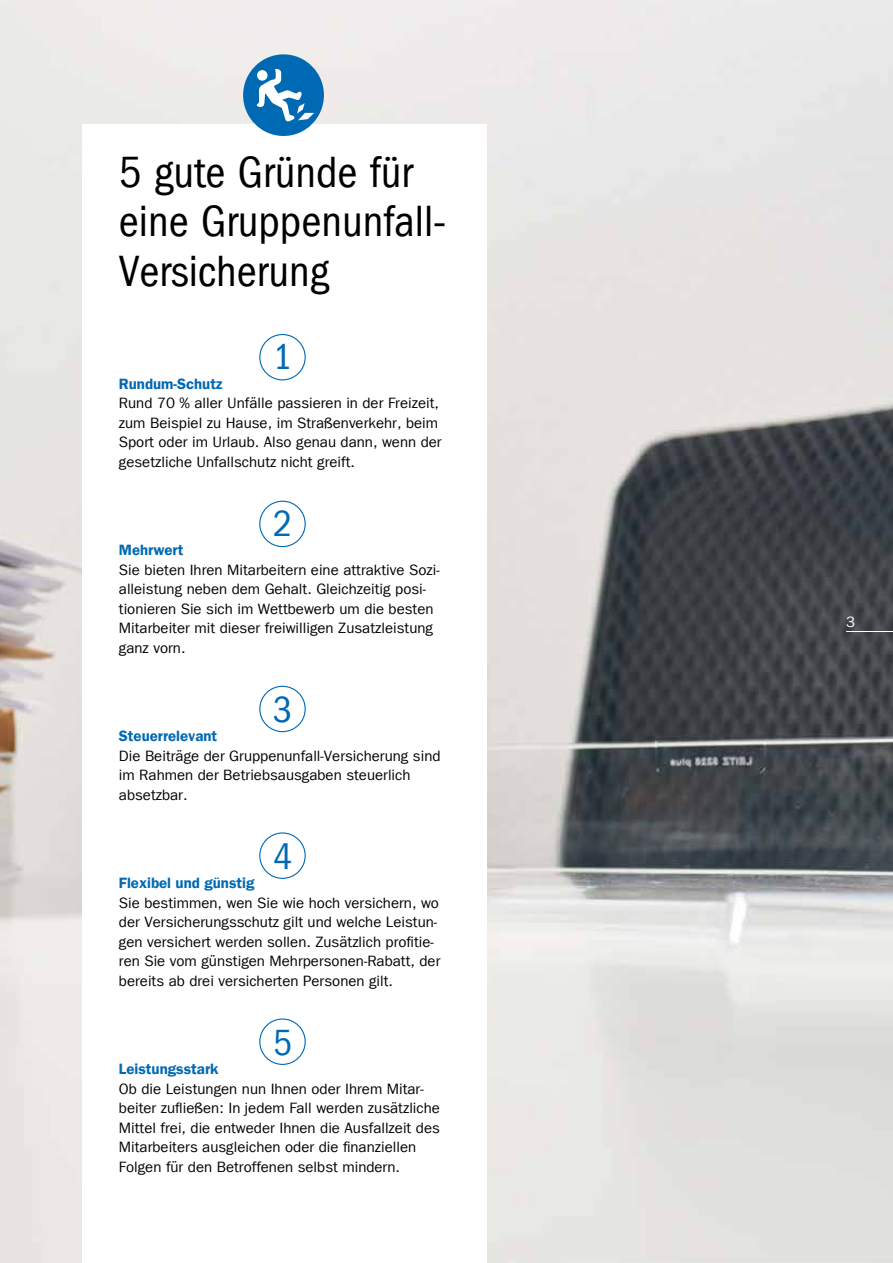
<style>
.page{position:relative;width:893px;height:1263px;background:#fff}
.page>*{position:absolute;margin:0;border:0;box-sizing:border-box;transform-origin:0 0}
.t1{font:condensed 45px/49.5px "Franklin Gothic LT Com";color:#000}
.t2{font:condensed 37.5px "Franklin Gothic LT Com";color:#0069b4}
.t3{font:15px/19.5px "Franklin Gothic LT Com";color:#000}
.t4{font:15px "Franklin Gothic LT Com Dm";color:#0069b4}
.t5{font:15px "Franklin Gothic LT Com";color:#fff}
</style>
<div class="page">
<img style="left:0;top:0;width:893px;height:1263px">
<hr style="left:846px;top:631px;width:47px;height:1px;background:#fff">
<div style="left:83px;top:125px;width:404px;height:1138px;background:#fff"></div>
<div style="left:259px;top:334px;width:47px;height:46px;border:1px solid #0069b4;border-radius:50%"></div>
<div style="left:259px;top:501px;width:47px;height:46px;border:1px solid #0069b4;border-radius:50%"></div>
<div style="left:259px;top:686px;width:47px;height:46px;border:1px solid #0069b4;border-radius:50%"></div>
<div style="left:259px;top:832px;width:47px;height:47px;border:1px solid #0069b4;border-radius:50%"></div>
<div style="left:259px;top:1018px;width:47px;height:47px;border:1px solid #0069b4;border-radius:50%"></div>
<div style="left:243px;top:54px;width:81px;height:82px;background:#0069b4;border-radius:50%"></div>
<svg style="left:256px;top:69px;width:58px;height:53px"></svg>
<h1 class="t1" style="left:119px;top:148px;width:329px">5 gute Gründe für eine Gruppenunfall-<br>Versicherung</h1>
<h2 class="t2" style="left:273px;top:336px;width:21px">1</h2>
<p class="t4" style="left:119px;top:375px;width:105px">Rundum-Schutz</p>
<p class="t3" style="left:119px;top:393px;width:324px">Rund 70 % aller Unfälle passieren in der Freizeit, zum Beispiel zu Hause, im Straßenverkehr, beim Sport oder im Urlaub. Also genau dann, wenn der gesetzliche Unfallschutz nicht greift.</p>
<h2 class="t2" style="left:273px;top:502px;width:21px">2</h2>
<p class="t4" style="left:119px;top:541px;width:66px">Mehrwert</p>
<p class="t3" style="left:119px;top:560px;width:322px">Sie bieten Ihren Mitarbeitern eine attraktive Sozi&shy;alleistung neben dem Gehalt. Gleichzeitig posi&shy;tionieren Sie sich im Wettbewerb um die besten Mitarbeiter mit dieser freiwilligen Zusatzleistung ganz vorn.</p>
<h2 class="t2" style="left:273px;top:688px;width:21px">3</h2>
<p class="t4" style="left:119px;top:727px;width:100px">Steuerrelevant</p>
<p class="t3" style="left:119px;top:746px;width:323px">Die Beiträge der Gruppenunfall-Versicherung sind im Rahmen der Betriebsausgaben steuerlich absetzbar.</p>
<h2 class="t2" style="left:273px;top:835px;width:21px">4</h2>
<p class="t4" style="left:119px;top:874px;width:137px">Flexibel und günstig</p>
<p class="t3" style="left:119px;top:893px;width:323px">Sie bestimmen, wen Sie wie hoch versichern, wo der Versicherungsschutz gilt und welche Leistun&shy;gen versichert werden sollen. Zusätzlich profitie&shy;ren Sie vom günstigen Mehrpersonen-Rabatt, der bereits ab drei versicherten Personen gilt.</p>
<h2 class="t2" style="left:273px;top:1021px;width:21px">5</h2>
<p class="t4" style="left:119px;top:1060px;width:101px">Leistungsstark</p>
<p class="t3" style="left:119px;top:1079px;width:323px">Ob die Leistungen nun Ihnen oder Ihrem Mitar&shy;beiter zufließen: In jedem Fall werden zusätzliche Mittel frei, die entweder Ihnen die Ausfallzeit des Mitarbeiters ausgleichen oder die finanziellen Folgen für den Betroffenen selbst mindern.</p>
<p class="t5" style="left:846px;top:613px;width:10px">3</p>
</div>
